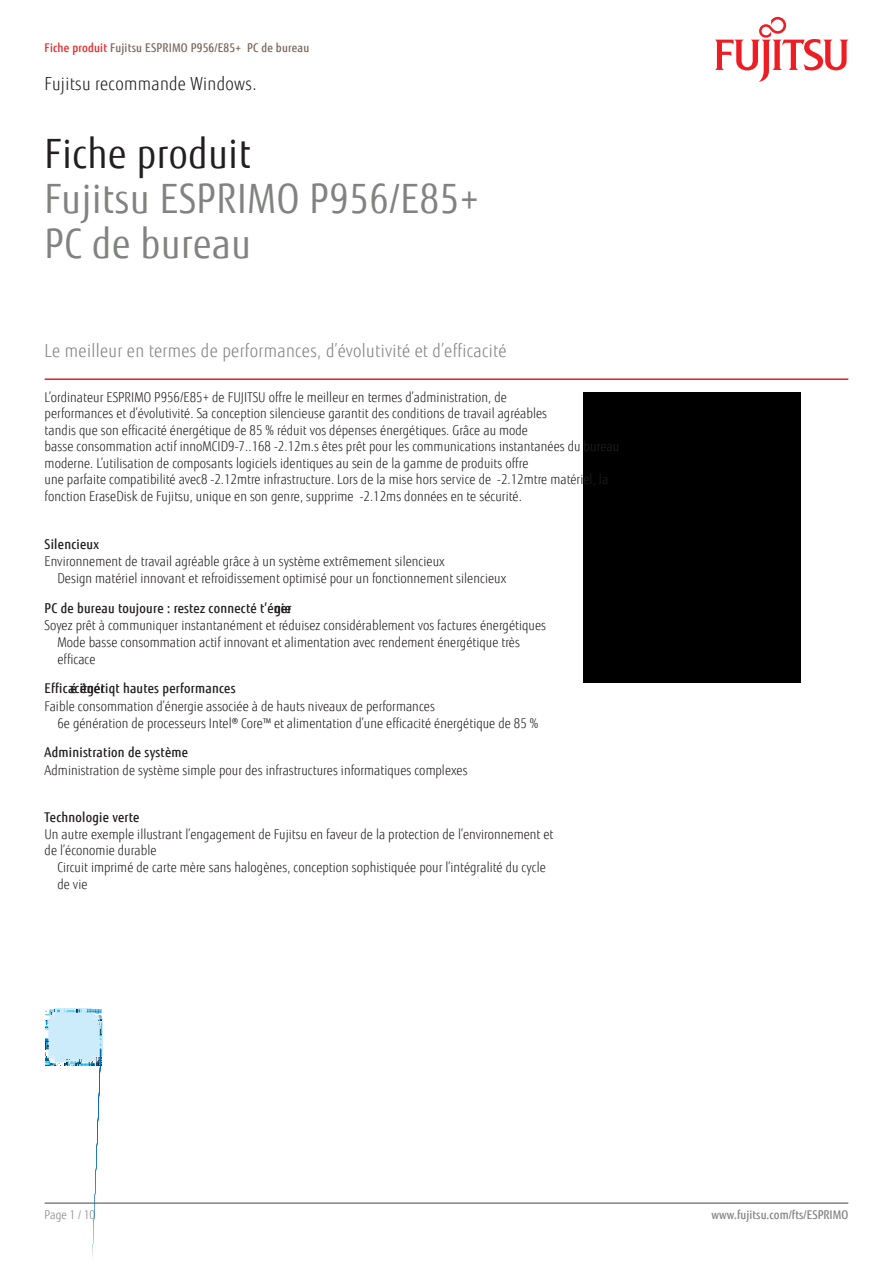
<style>
.page{position:relative;width:893px;height:1263px;background:#fff}
.page>*{position:absolute;margin:0;border:0;box-sizing:border-box;transform-origin:0 0}
.Product_Title_Name{font:40.5px "Fujitsu Sans";letter-spacing:.02em;color:#818381;scale:.9 1}
.Document_Title{font:40.5px "Fujitsu Sans";letter-spacing:.02em;color:#231f20;scale:.9 1}
.Product_Subtitle{font:300 18px "Fujitsu Sans";letter-spacing:.02em;color:#818381;scale:.9 1}
.RunningHeader_2{font:300 18px "Fujitsu Sans";letter-spacing:.02em;color:#231f20;scale:.9 1}
.BoMBody1stpage{font:300 13.5px/16.5px "Fujitsu Sans";letter-spacing:.005em;color:#231f20;scale:.9 1}
.BoMBody9pt{font:300 13.5px/16.5px "Fujitsu Sans";letter-spacing:.005em;color:#231f20;scale:.9 1}
.FeatureIntro{font:500 13.5px "Fujitsu Sans";letter-spacing:.02em;color:#231f20;scale:.9 1}
.RunningHeader{font:500 12px "Fujitsu Sans";letter-spacing:.02em;color:#78695d;scale:.9 1}
.RunningFooter_R{font:500 12px "Fujitsu Sans";letter-spacing:.005em;color:#818381;scale:.9 1}
.RunningFooter_L{font:300 12px "Fujitsu Sans";letter-spacing:.005em;color:#818381;scale:.9 1}
.s1{color:#eb2223}
</style>
<div class="page">
<hr style="left:45px;top:1202px;width:803px;height:2px;background:#818381">
<hr style="left:45px;top:378px;width:803px;height:2px;background:#ee1d23">
<svg style="left:715px;top:17px;width:133px;height:65px"></svg>
<div style="left:584px;top:393px;width:217px;height:289px;background:#000"></div>
<svg style="left:44px;top:1009px;width:59px;height:249px"></svg>
<p class="RunningHeader" style="left:45px;top:40px;width:296px"><span class="s1">Fiche produit</span> Fujitsu ESPRIMO P956/E85+ PC de bureau</p>
<p class="RunningHeader_2" style="left:45px;top:73px;width:237px">Fujitsu recommande Windows.</p>
<p class="Document_Title" style="left:45px;top:130px;width:230px">Fiche produit</p>
<p class="Product_Title_Name" style="left:45px;top:175px;width:484px">Fujitsu ESPRIMO P956/E85+</p>
<p class="Product_Title_Name" style="left:45px;top:220px;width:231px">PC de bureau</p>
<p class="Product_Subtitle" style="left:45px;top:340px;width:515px">Le meilleur en termes de performances, d’évolutivité et d’efficacité</p>
<p class="BoMBody1stpage" style="left:45px;top:389px;width:640px">L’ordinateur ESPRIMO P956/E85+ de FUJITSU offre le meilleur en termes d’administration, de<br>performances et d’évolutivité. Sa conception silencieuse garantit des conditions de travail agréables<br>tandis que son efficacité énergétique de 85 % réduit vos dépenses énergétiques. Grâce au mode<br>basse consommation actif innoMCID9-7..168 -2.12Gm.s êtes prêt pour les communications instantanées du bureau moderne. L’utilisation de composants logiciels identiques au sein de la gamme de produits offre<br>une parfaite compatibilité avec8 -2.12Gmtre infrastructure. Lors de la mise hors service de -2.12Gmtre matériel, la fonction EraseDisk de Fujitsu, unique en son genre, supprime -2.12Gms données en te sécurité.</p>
<p class="FeatureIntro" style="left:45px;top:535px;width:62px">Silencieux</p>
<p class="BoMBody9pt" style="left:45px;top:553px;width:446px">Environnement de travail agréable grâce à un système extrêmement silencieux</p>
<p class="BoMBody1stpage" style="left:57px;top:570px;width:500px">Design matériel innovant et refroidissement optimisé pour un fonctionnement silencieux</p>
<p class="FeatureIntro" style="left:45px;top:599px;width:276px">PC de bureau toujoure : restez connecté t’éner</p>
<p class="FeatureIntro" style="left:274px;top:599px;width:20px">gie</p>
<p class="BoMBody9pt" style="left:45px;top:617px;width:559px">Soyez prêt à communiquer instantanément et réduisez considérablement vos factures énergétiques</p>
<p class="BoMBody1stpage" style="left:57px;top:634px;width:515px">Mode basse consommation actif innovant et alimentation avec rendement énergétique très efficace</p>
<p class="FeatureIntro" style="left:45px;top:680px;width:214px">Efficacitgétiqt hautes performances</p>
<p class="FeatureIntro" style="left:71px;top:680px;width:39px">é éner</p>
<p class="BoMBody9pt" style="left:45px;top:698px;width:435px">Faible consommation d’énergie associée à de hauts niveaux de performances</p>
<p class="BoMBody1stpage" style="left:57px;top:715px;width:536px">6e génération de processeurs Intel® Core™ et alimentation d’une efficacité énergétique de 85 %</p>
<p class="FeatureIntro" style="left:45px;top:744px;width:161px">Administration de système</p>
<p class="BoMBody9pt" style="left:45px;top:762px;width:471px">Administration de système simple pour des infrastructures informatiques complexes</p>
<p class="FeatureIntro" style="left:45px;top:808px;width:107px">Technologie verte</p>
<p class="BoMBody9pt" style="left:45px;top:826px;width:567px">Un autre exemple illustrant l’engagement de Fujitsu en faveur de la protection de l’environnement et de l’économie durable</p>
<p class="BoMBody1stpage" style="left:57px;top:859px;width:544px">Circuit imprimé de carte mère sans halogènes, conception sophistiquée pour l’intégralité du cycle de vie</p>
<p class="RunningFooter_L" style="left:45px;top:1208px;width:58px">Page 1 / 10</p>
<p class="RunningFooter_R" style="left:711px;top:1208px;width:153px">www.fujitsu.com/fts/ESPRIMO</p>
</div>
